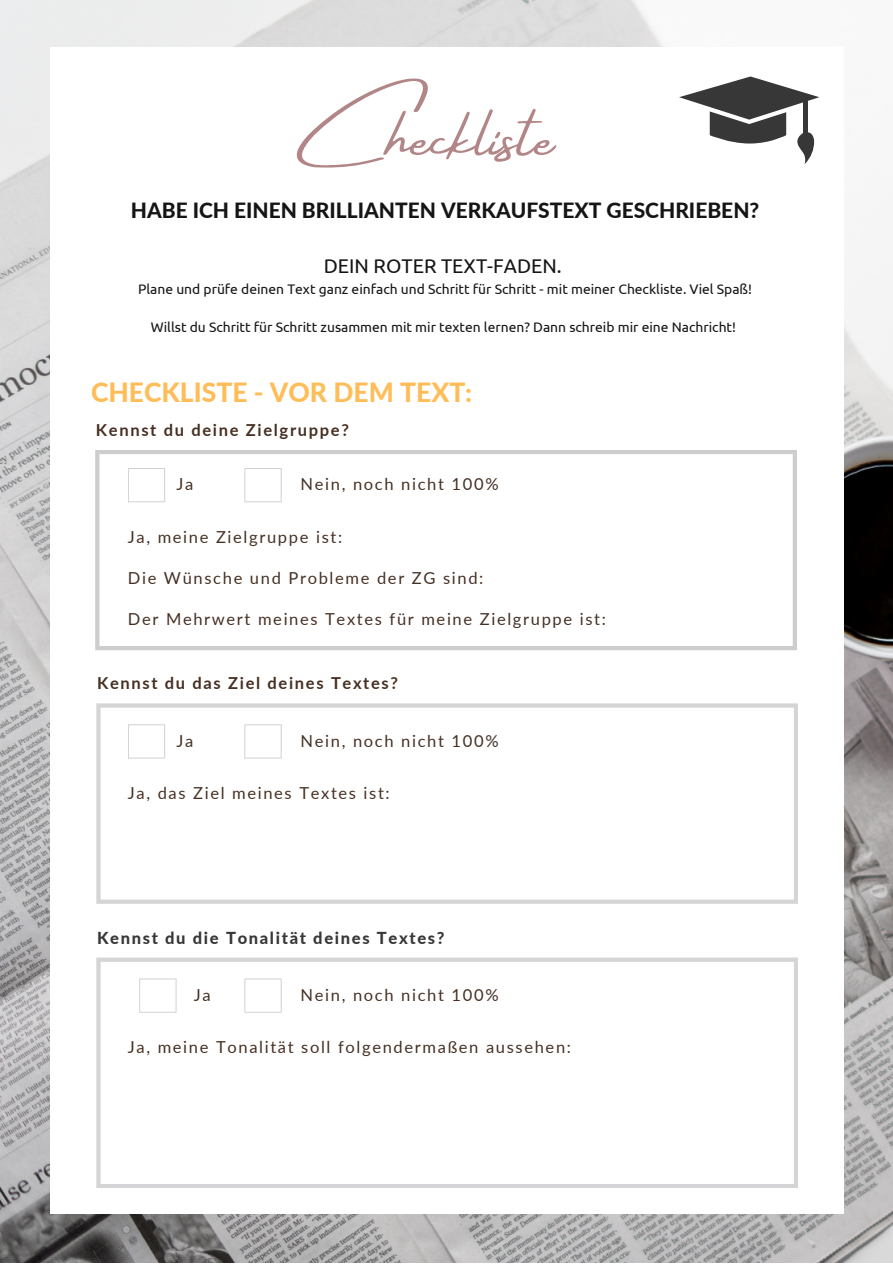
<style>
.page{position:relative;width:893px;height:1264px;background:#fff}
.page>*{position:absolute;margin:0;border:0;box-sizing:border-box;transform-origin:0 0}
.t1{font:65.85px "Amsterdam Four";color:#b28686}
.t2{font:800 26.4px "Lato";color:#ffbd59}
.t3{font:800 21px "Lato";color:#151515}
.t4{font:19.8px "Ubuntu";color:#151515}
.t5{font:16.5px "Lato";letter-spacing:.1em;color:#463023}
.t6{font:700 16.5px "Lato";letter-spacing:.1em;color:#463023}
.t7{font:800 16.5px "Lato";letter-spacing:.1em;color:#373737}
.t8{font:13.8px "Ubuntu";color:#151515}
</style>
<div class="page">
<img style="left:0;top:0;width:892px;height:1262px">
<div style="left:50px;top:47px;width:793px;height:1166px;background:#fff"></div>
<svg style="left:95px;top:450px;width:702px;height:200px"></svg>
<svg style="left:96px;top:703px;width:702px;height:200px"></svg>
<svg style="left:96px;top:957px;width:702px;height:231px"></svg>
<svg style="left:679px;top:76px;width:140px;height:88px"></svg>
<svg style="left:128px;top:468px;width:37px;height:34px"></svg>
<svg style="left:244px;top:468px;width:37px;height:34px"></svg>
<svg style="left:128px;top:724px;width:37px;height:34px"></svg>
<svg style="left:244px;top:724px;width:37px;height:34px"></svg>
<svg style="left:139px;top:978px;width:37px;height:34px"></svg>
<svg style="left:244px;top:978px;width:37px;height:34px"></svg>
<h1 class="t1" style="left:295px;top:101px;width:260px">Checkliste</h1>
<p class="t3" style="left:131px;top:198px;width:630px">HABE ICH EINEN BRILLIANTEN VERKAUFSTEXT GESCHRIEBEN?</p>
<p class="t4" style="left:324px;top:254px;width:239px">DEIN ROTER TEXT-FADEN.</p>
<p class="t8" style="left:138px;top:281px;width:615px">Plane und prüfe deinen Text ganz einfach und Schritt für Schritt - mit meiner Checkliste. Viel Spaß!</p>
<p class="t8" style="left:151px;top:319px;width:586px">Willst du Schritt für Schritt zusammen mit mir texten lernen? Dann schreib mir eine Nachricht!</p>
<h2 class="t2" style="left:91px;top:376px;width:382px">CHECKLISTE - VOR DEM TEXT:</h2>
<p class="t6" style="left:96px;top:419px;width:254px">Kennst du deine Zielgruppe?</p>
<p class="t5" style="left:176px;top:474px;width:18px">Ja</p>
<p class="t5" style="left:300px;top:474px;width:199px">Nein, noch nicht 100%</p>
<p class="t5" style="left:128px;top:526px;width:216px">Ja, meine Zielgruppe ist:</p>
<p class="t5" style="left:128px;top:568px;width:357px">Die Wünsche und Probleme der ZG sind:</p>
<p class="t5" style="left:128px;top:609px;width:479px">Der Mehrwert meines Textes für meine Zielgruppe ist:</p>
<p class="t6" style="left:97px;top:673px;width:302px">Kennst du das Ziel deines Textes?</p>
<p class="t5" style="left:300px;top:730px;width:199px">Nein, noch nicht 100%</p>
<p class="t5" style="left:128px;top:782px;width:263px">Ja, das Ziel meines Textes ist:</p>
<p class="t5" style="left:176px;top:730px;width:18px">Ja</p>
<p class="t7" style="left:97px;top:927px;width:349px">Kennst du die Tonalität deines Textes?</p>
<p class="t5" style="left:300px;top:984px;width:199px">Nein, noch nicht 100%</p>
<p class="t5" style="left:128px;top:1036px;width:444px">Ja, meine Tonalität soll folgendermaßen aussehen:</p>
<p class="t5" style="left:194px;top:984px;width:18px">Ja</p>
</div>
